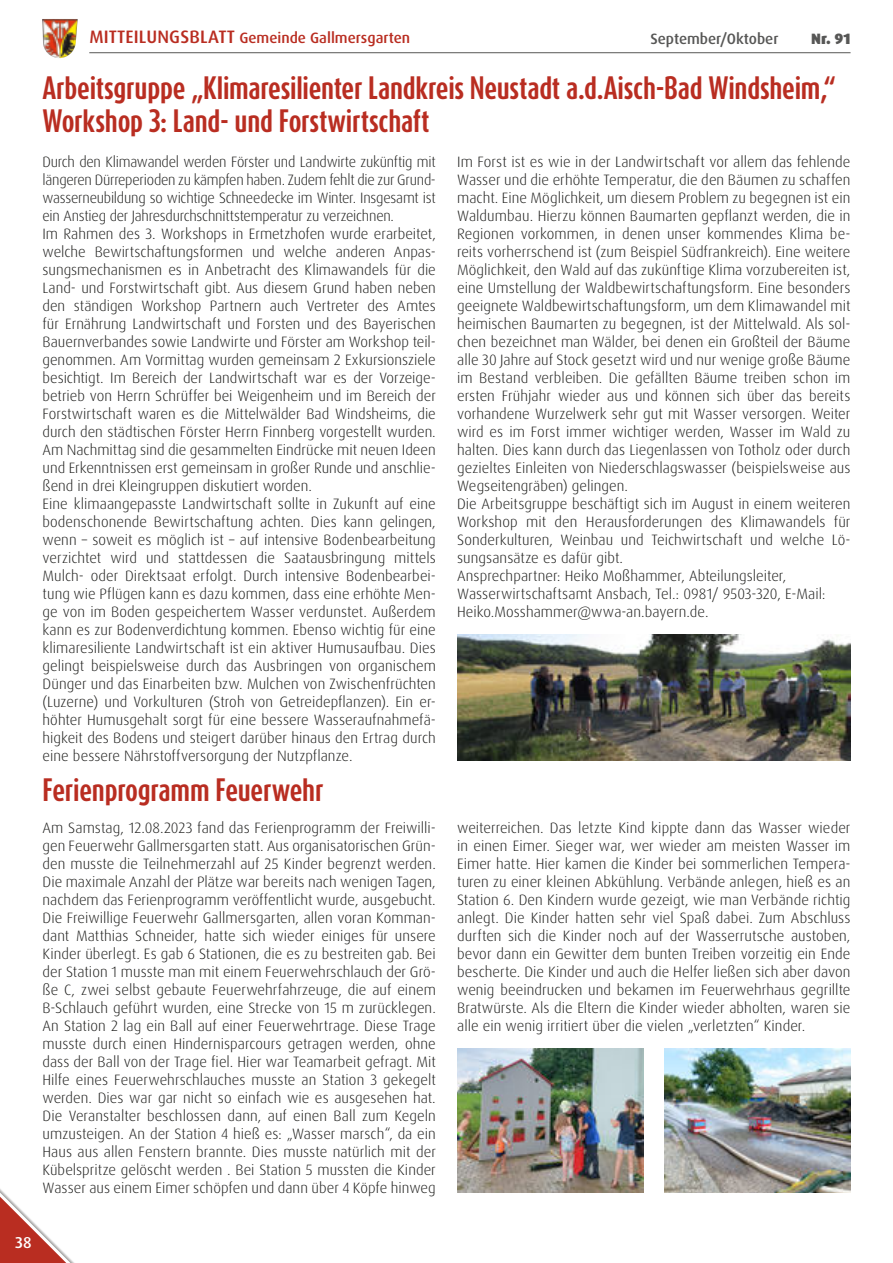
<style>
.page{position:relative;width:893px;height:1263px;background:#fff}
.page>*{position:absolute;margin:0;border:0;box-sizing:border-box;transform-origin:0 0}
.t1{font:700 27px/32.4px "Dax Compact Pro";letter-spacing:-.01em;color:#b92d21}
.t2{font:500 15.75px "Dax Pro";color:#fff}
.t3{font:300 15px/18px "Dax Pro";color:#1d1d1b}
.t4{font:500 15px "Dax Pro";color:#b92d21}
.t5{font:500 15px "Dax Pro";color:#575756}
.t6{font:900 15px "Dax Pro";color:#575756}
.s1{font-size:18px}
</style>
<div class="page">
<img style="left:42px;top:19px;width:36px;height:39px">
<hr style="left:89px;top:52px;width:761px;height:1px;background:#575756">
<svg style="left:0;top:1189px;width:74px;height:74px"></svg>
<img style="left:664px;top:1049px;width:186px;height:144px">
<img style="left:457px;top:1049px;width:186px;height:144px">
<img style="left:457px;top:635px;width:393px;height:126px">
<p class="t4" style="left:89px;top:31px;width:322px"><span class="s1">MITTEILUNGSBLATT</span> Gemeinde Gallmersgarten</p>
<p class="t5" style="left:650px;top:32px;width:130px">September/Oktober</p>
<p class="t6" style="left:811px;top:30px;width:41px">Nr. 91</p>
<h1 class="t1" style="left:43px;top:72px;width:795px">Arbeitsgruppe „Klimaresilienter Landkreis Neustadt a.d.Aisch-Bad Windsheim“,<br>Workshop 3: Land- und Forstwirtschaft</h1>
<p class="t3" style="left:43px;top:153px;width:395px">Durch den Klimawandel werden Förster und Landwirte zukünftig mit längeren Dürreperioden zu kämpfen haben. Zudem fehlt die zur Grund&shy;wasserneubildung so wichtige Schneedecke im Winter. Insgesamt ist ein Anstieg der Jahresdurchschnittstemperatur zu verzeichnen.<br>Im Rahmen des 3. Workshops in Ermetzhofen wurde erarbeitet, welche Bewirtschaftungsformen und welche anderen Anpas&shy;sungsmechanismen es in Anbetracht des Klimawandels für die Land- und Forstwirtschaft gibt. Aus diesem Grund haben neben den ständigen Workshop Partnern auch Vertreter des Amtes für Ernährung Landwirtschaft und Forsten und des Bayerischen Bauernverbandes sowie Landwirte und Förster am Workshop teil&shy;genommen. Am Vormittag wurden gemeinsam 2 Exkursionsziele besichtigt. Im Bereich der Landwirtschaft war es der Vorzeige&shy;betrieb von Herrn Schrüffer bei Weigenheim und im Bereich der Forstwirtschaft waren es die Mittelwälder Bad Windsheims, die durch den städtischen Förster Herrn Finnberg vorgestellt wurden.<br>Am Nachmittag sind die gesammelten Eindrücke mit neuen Ideen und Erkenntnissen erst gemeinsam in großer Runde und anschlie&shy;ßend in drei Kleingruppen diskutiert worden.<br>Eine klimaangepasste Landwirtschaft sollte in Zukunft auf eine bodenschonende Bewirtschaftung achten. Dies kann gelingen, wenn – soweit es möglich ist – auf intensive Bodenbearbeitung verzichtet wird und stattdessen die Saatausbringung mittels Mulch- oder Direktsaat erfolgt. Durch intensive Bodenbearbei&shy;tung wie Pflügen kann es dazu kommen, dass eine erhöhte Men&shy;ge von im Boden gespeichertem Wasser verdunstet. Außerdem kann es zur Bodenverdichtung kommen. Ebenso wichtig für eine klimaresiliente Landwirtschaft ist ein aktiver Humusaufbau. Dies gelingt beispielsweise durch das Ausbringen von organischem Dünger und das Einarbeiten bzw. Mulchen von Zwischenfrüchten (Luzerne) und Vorkulturen (Stroh von Getreidepflanzen). Ein er&shy;höhter Humusgehalt sorgt für eine bessere Wasseraufnahmefä&shy;higkeit des Bodens und steigert darüber hinaus den Ertrag durch eine bessere Nährstoffversorgung der Nutzpflanze.</p>
<p class="t3" style="left:457px;top:153px;width:395px">Im Forst ist es wie in der Landwirtschaft vor allem das fehlende Wasser und die erhöhte Temperatur, die den Bäumen zu schaffen macht. Eine Möglichkeit, um diesem Problem zu begegnen ist ein Waldumbau. Hierzu können Baumarten gepflanzt werden, die in Regionen vorkommen, in denen unser kommendes Klima be&shy;reits vorherrschend ist (zum Beispiel Südfrankreich). Eine weitere Möglichkeit, den Wald auf das zukünftige Klima vorzubereiten ist, eine Umstellung der Waldbewirtschaftungsform. Eine besonders geeignete Waldbewirtschaftungsform, um dem Klimawandel mit heimischen Baumarten zu begegnen, ist der Mittelwald. Als sol&shy;chen bezeichnet man Wälder, bei denen ein Großteil der Bäume alle 30 Jahre auf Stock gesetzt wird und nur wenige große Bäume im Bestand verbleiben. Die gefällten Bäume treiben schon im ersten Frühjahr wieder aus und können sich über das bereits vorhandene Wurzelwerk sehr gut mit Wasser versorgen. Weiter wird es im Forst immer wichtiger werden, Wasser im Wald zu halten. Dies kann durch das Liegenlassen von Totholz oder durch gezieltes Einleiten von Niederschlagswasser (beispielsweise aus Wegseitengräben) gelingen.<br>Die Arbeitsgruppe beschäftigt sich im August in einem weiteren Workshop mit den Herausforderungen des Klimawandels für Sonderkulturen, Weinbau und Teichwirtschaft und welche Lö&shy;sungsansätze es dafür gibt.<br>Ansprechpartner: Heiko Moßhammer, Abteilungsleiter, Wasserwirtschaftsamt Ansbach, Tel.: 0981/ 9503-320, E-Mail:<br>Heiko.Mosshammer@wwa-an.bayern.de.</p>
<h1 class="t1" style="left:43px;top:774px;width:282px">Ferienprogramm Feuerwehr</h1>
<p class="t3" style="left:43px;top:819px;width:395px;text-align:justify">Am Samstag, 12.08.2023 fand das Ferienprogramm der Freiwilli&shy;gen Feuerwehr Gallmersgarten statt. Aus organisatorischen Grün&shy;den musste die Teilnehmerzahl auf 25 Kinder begrenzt werden.<br>Die maximale Anzahl der Plätze war bereits nach wenigen Tagen, nachdem das Ferienprogramm veröffentlicht wurde, ausgebucht.<br>Die Freiwillige Feuerwehr Gallmersgarten, allen voran Komman&shy;dant Matthias Schneider, hatte sich wieder einiges für unsere Kinder überlegt. Es gab 6 Stationen, die es zu bestreiten gab. Bei der Station 1 musste man mit einem Feuerwehrschlauch der Grö&shy;ße C, zwei selbst gebaute Feuerwehrfahrzeuge, die auf einem B-Schlauch geführt wurden, eine Strecke von 15 m zurücklegen.<br>An Station 2 lag ein Ball auf einer Feuerwehrtrage. Diese Trage musste durch einen Hindernisparcours getragen werden, ohne dass der Ball von der Trage fiel. Hier war Teamarbeit gefragt. Mit Hilfe eines Feuerwehrschlauches musste an Station 3 gekegelt werden. Dies war gar nicht so einfach wie es ausgesehen hat.<br>Die Veranstalter beschlossen dann, auf einen Ball zum Kegeln umzusteigen. An der Station 4 hieß es: „Wasser marsch“, da ein Haus aus allen Fenstern brannte. Dies musste natürlich mit der Kübelspritze gelöscht werden . Bei Station 5 mussten die Kinder Wasser aus einem Eimer schöpfen und dann über 4 Köpfe hinweg</p>
<p class="t3" style="left:457px;top:819px;width:395px;text-align:justify">weiterreichen. Das letzte Kind kippte dann das Wasser wieder in einen Eimer. Sieger war, wer wieder am meisten Wasser im Eimer hatte. Hier kamen die Kinder bei sommerlichen Tempera&shy;turen zu einer kleinen Abkühlung. Verbände anlegen, hieß es an Station 6. Den Kindern wurde gezeigt, wie man Verbände richtig anlegt. Die Kinder hatten sehr viel Spaß dabei. Zum Abschluss durften sich die Kinder noch auf der Wasserrutsche austoben, bevor dann ein Gewitter dem bunten Treiben vorzeitig ein Ende bescherte. Die Kinder und auch die Helfer ließen sich aber davon wenig beeindrucken und bekamen im Feuerwehrhaus gegrillte Bratwürste. Als die Eltern die Kinder wieder abholten, waren sie alle ein wenig irritiert über die vielen „verletzten“ Kinder.</p>
<p class="t2" style="left:15px;top:1235px;width:18px">38</p>
</div>
